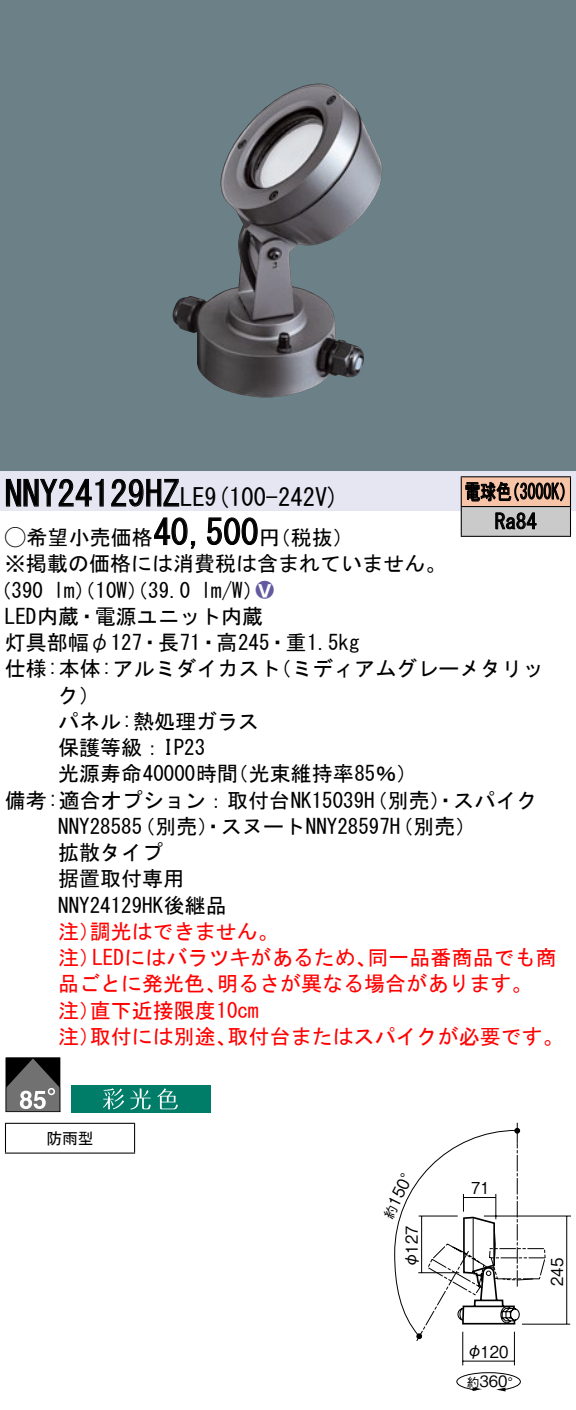
<style>
.page{position:relative;width:576px;height:1410px;background:#fff}
.page>*{position:absolute;margin:0;border:0;box-sizing:border-box;transform-origin:0 0}
.t1{font:35px "MS Gothic";color:#000}
.t2{font:24.5px "MS Gothic";color:#000}
.t3{font:21px/26.2px "MS Gothic";color:#000}
.t4{font:21px/26.2px "MS Gothic";color:#f00}
.t5{font:21px/29.8px "MS Gothic";color:#000;scale:.75 1}
.t6{font:21px "Ford Classification 1";color:#635aa0}
.t7{font:16.45px "Gothic BBB Pro Medium 90 pv RKSJ H";color:#000;scale:.9 1}
.t8{font:16.45px "Gothic BBB Pro Medium 90 pv RKSJ H";color:#000}
.t9{font:15.75px "Gothic BBB Pro Medium 90 pv RKSJ H";color:#000;scale:.95 1}
.t10{font:15.75px "MS Gothic";color:#000}
.t11{font:12.6px "Gothic BBB Pro Medium 90 pv RKSJ H";color:#000}
.s1{font-size:24.5px}
.s2{font-family:"Ford Classification 1"}
.s3{color:#fff}
</style>
<div class="page">
<div style="left:0;top:0;width:575px;height:471px;background:#6c8087"></div>
<img style="left:172px;top:84px;width:210px;height:314px">
<div style="left:0;top:471px;width:575px;height:40px;background:#e6e5f2"></div>
<svg style="left:6px;top:478px;width:98px;height:29px"></svg>
<svg style="left:111px;top:478px;width:68px;height:29px"></svg>
<svg style="left:154px;top:517px;width:42px;height:32px"></svg>
<svg style="left:207px;top:517px;width:51px;height:28px"></svg>
<svg style="left:6px;top:1057px;width:54px;height:55px"></svg>
<div style="left:71px;top:1085px;width:139px;height:28px;background:#007d69"></div>
<svg style="left:103px;top:1088px;width:75px;height:21px"></svg>
<hr style="left:5px;top:1122px;width:130px;height:2px;background:#000">
<svg style="left:5px;top:1124px;width:1px;height:28px"></svg>
<svg style="left:134px;top:1124px;width:1px;height:28px"></svg>
<hr style="left:5px;top:1152px;width:130px;height:1px;background:#000">
<div style="left:461px;top:477px;width:109px;height:29px;background:#f7c4a7"></div>
<div style="left:461px;top:506px;width:109px;height:30px;background:#cacaca"></div>
<hr style="left:460px;top:476px;width:110px;height:1px;background:#000">
<hr style="left:569px;top:477px;width:2px;height:29px;background:#000">
<hr style="left:460px;top:506px;width:110px;height:1px;background:#000">
<hr style="left:569px;top:507px;width:2px;height:29px;background:#000">
<hr style="left:460px;top:536px;width:110px;height:1px;background:#000">
<svg style="left:460px;top:477px;width:104px;height:59px"></svg>
<hr style="left:513px;top:1331px;width:2px;height:34px;background:#000">
<hr style="left:462px;top:1331px;width:1px;height:34px;background:#000">
<hr style="left:462px;top:1360px;width:52px;height:1px;background:#000">
<hr style="left:521px;top:1323px;width:49px;height:1px;background:#000">
<hr style="left:483px;top:1215px;width:87px;height:1px;background:#000">
<hr style="left:566px;top:1216px;width:1px;height:108px;background:#000">
<svg style="left:456px;top:1372px;width:65px;height:19px"></svg>
<svg style="left:394px;top:1123px;width:152px;height:219px"></svg>
<h1 class="t1" style="left:5px;top:476px;width:201px">NNY24129HZ<span class="s1">LE</span></h1>
<p class="t5" style="left:494px;top:477px;width:57px;text-indent:-30px">電球色<br>Ra84</p>
<p class="t5" style="left:504px;top:477px;width:96px">（3000 (K</p>
<p class="t2" style="left:204px;top:485px;width:136px">(9 100-242 (V</p>
<h1 class="t1" style="left:153px;top:515px;width:106px">40,500</h1>
<p class="t3" style="left:5px;top:524px;width:442px"><span class="s2">A</span>希望小売価格<br>※掲載の価格には消費税は含まれていません。</p>
<p class="t6" style="left:256px;top:579px;width:19px">2<span class="s3">8</span></p>
<p class="t3" style="left:259px;top:524px;width:96px">（円税抜(</p>
<p class="t3" style="left:201px;top:577px;width:64px">l m (W/</p>
<p class="t3" style="left:-9px;top:577px;width:54px">（390</p>
<p class="t3" style="left:5px;top:603px;width:259px">LED内蔵・電源ユニット内蔵</p>
<p class="t3" style="left:5px;top:629px;width:356px">灯具部幅φ127・長71・高245・重1.5kg</p>
<p class="t3" style="left:270px;top:656px;width:275px">（ミディアムグレーメタリッ</p>
<p class="t3" style="left:54px;top:577px;width:138px">lm）（10 ）（W 39.0</p>
<p class="t3" style="left:5px;top:656px;width:277px">仕様:本体:アルミダイカスト</p>
<p class="t3" style="left:58px;top:682px;width:43px">ク(</p>
<p class="t3" style="left:58px;top:708px;width:202px">パネル:熱処理ガラス</p>
<p class="t3" style="left:58px;top:734px;width:148px">保護等級：IP23</p>
<p class="t3" style="left:227px;top:761px;width:191px">（光束維持率85％(</p>
<p class="t3" style="left:58px;top:761px;width:181px">光源寿命40000時間</p>
<p class="t3" style="left:5px;top:787px;width:534px">備考:適合オプション：取付台NK15039（H 別売）・スパイク</p>
<p class="t3" style="left:134px;top:813px;width:343px">（別売）・スヌートNNY28597（H 別売(</p>
<p class="t3" style="left:58px;top:813px;width:170px">NNY28585<br>拡散タイプ<br>据置取付専用<br>NNY24129HK後継品</p>
<p class="t4" style="left:90px;top:918px;width:190px">調光はできません。</p>
<p class="t4" style="left:58px;top:918px;width:43px">注）</p>
<p class="t4" style="left:92px;top:944px;width:286px">LEDにはバラツキがあるため、</p>
<p class="t4" style="left:367px;top:944px;width:190px">同一品番商品でも商</p>
<p class="t4" style="left:58px;top:944px;width:43px">注）</p>
<p class="t4" style="left:90px;top:971px;width:170px;text-indent:-32px">品ごとに発光色、<br>直下近接限度10cm</p>
<p class="t4" style="left:217px;top:971px;width:317px">明るさが異なる場合があります。</p>
<p class="t4" style="left:58px;top:997px;width:43px">注）</p>
<p class="t4" style="left:227px;top:1023px;width:338px">取付台またはスパイクが必要です。</p>
<p class="t4" style="left:90px;top:1023px;width:148px">取付には別途、</p>
<p class="t4" style="left:58px;top:1023px;width:43px">注）</p>
<p class="t10" style="left:46px;top:1130px;width:49px">防雨型</p>
<p class="t7" style="left:380px;top:1199px;width:51px;rotate:-64deg">150°</p>
<p class="t7" style="left:471px;top:1175px;width:22px">71</p>
<p class="t7" style="left:398px;top:1253px;width:33px;rotate:-90deg">127</p>
<p class="t8" style="left:396px;top:1268px;width:18px;rotate:-90deg">φ</p>
<p class="t7" style="left:543px;top:1286px;width:33px;rotate:-90deg">245</p>
<p class="t8" style="left:466px;top:1338px;width:44px">φ120</p>
<p class="t9" style="left:479px;top:1368px;width:48px">360°</p>
<p class="t11" style="left:467px;top:1372px;width:14px">約</p>
</div>
